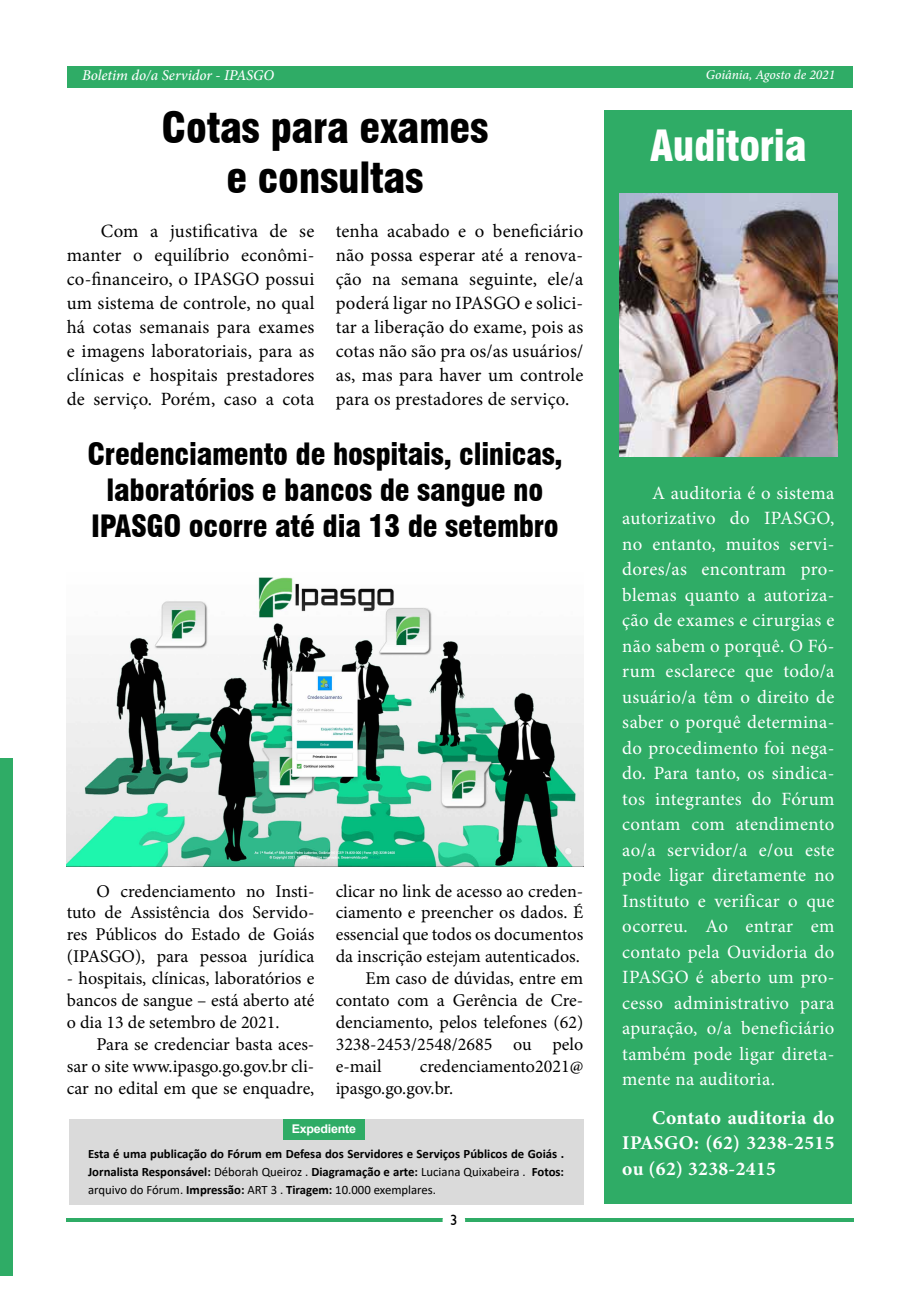
<style>
.page{position:relative;width:919px;height:1289px;background:#fff}
.page>*{position:absolute;margin:0;border:0;box-sizing:border-box;transform-origin:0 0}
.t1{font:900 condensed 42px/50.4px "Swiss 721 BT";letter-spacing:-.01em;color:#000;text-align:center}
.t2{font:900 condensed 42px "Swiss 721 BT";letter-spacing:-.01em;color:#fff}
.t3{font:900 condensed 30px/36px "Swiss 721 BT";letter-spacing:-.01em;color:#000;text-align:center}
.t4{font:700 19.5px/25.5px "Minion Pro";letter-spacing:.02em;color:#fff;text-align:justify}
.t5{font:18.75px/25.5px "Minion Pro";letter-spacing:.02em;color:#fff;text-align:justify}
.t6{font:18.75px/24px "Minion Pro";letter-spacing:.01em;color:#000;text-align:justify}
.t7{font:18px/21.9px "Minion Pro";color:#000;text-align:justify}
.t8{font:italic 500 15px "Minion Pro";letter-spacing:-.005em;color:#fff}
.t9{font:14.7px "Humanist 521 BT";color:#000}
.t10{font:italic 500 13.5px "Minion Pro";letter-spacing:-.005em;color:#fff}
.t11{font:700 12.75px/18px "Calibri";color:#000;text-align:justify}
.t12{font:700 12px "Arial";letter-spacing:-.02em;color:#fff;scale:1.04 1}
.s1{font-weight:400}
</style>
<div class="page">
<hr style="left:66px;top:1218px;width:787px;height:3px;background:#2fac66">
<div style="left:442px;top:1209px;width:23px;height:22px;background:#fff;border-radius:50%"></div>
<div style="left:604px;top:111px;width:248px;height:1092px;background:#2fac66"></div>
<div style="left:67px;top:66px;width:785px;height:21px;background:#2fac66"></div>
<img style="left:619px;top:193px;width:218px;height:263px">
<div style="left:69px;top:1119px;width:514px;height:86px;background:#dadada"></div>
<svg style="left:283px;top:1119px;width:81px;height:21px"></svg>
<div style="left:287px;top:1124px;width:73px;height:13px;background:#2fac66"></div>
<div style="left:0;top:758px;width:13px;height:518px;background:#2fac66"></div>
<img style="left:67px;top:577px;width:516px;height:289px">
<p class="t8" style="left:82px;top:65px;width:194px">Boletim do/a Servidor - IPASGO</p>
<p class="t10" style="left:705px;top:66px;width:131px">Goiânia, Agosto de 2021</p>
<h1 class="t1" style="left:161px;top:102px;width:328px">Cotas para exames e consultas</h1>
<p class="t6" style="left:67px;top:219px;width:249px;text-indent:34px">Com a justificativa de se manter o equilíbrio econômi&shy;co-financeiro, o IPASGO possui um sistema de controle, no qual há cotas semanais para exames e imagens laboratoriais, para as clínicas e hospitais prestadores de serviço. Porém, caso a cota</p>
<p class="t6" style="left:335px;top:219px;width:249px">tenha acabado e o beneficiário não possa esperar até a renova&shy;ção na semana seguinte, ele/a poderá ligar no IPASGO e solici&shy;tar a liberação do exame, pois as cotas não são pra os/as usuários/ as, mas para haver um controle para os prestadores de serviço.</p>
<h2 class="t3" style="left:87px;top:436px;width:477px">Credenciamento de hospitais, clinicas, laboratórios e bancos de sangue no<br>IPASGO ocorre até dia 13 de setembro</h2>
<p class="t7" style="left:67px;top:879px;width:249px;text-indent:30px">O credenciamento no Insti&shy;tuto de Assistência dos Servido&shy;res Públicos do Estado de Goiás (IPASGO), para pessoa jurídica</p>
<p class="t7" style="left:67px;top:967px;width:249px">- hospitais, clínicas, laboratórios e bancos de sangue – está aberto até o dia 13 de setembro de 2021.</p>
<p class="t7" style="left:67px;top:1033px;width:249px;text-indent:30px">Para se credenciar basta aces&shy;sar o site www.ipasgo.go.gov.br cli&shy;car no edital em que se enquadre,</p>
<p class="t7" style="left:335px;top:879px;width:249px">clicar no link de acesso ao creden-</p>
<p class="t7" style="left:335px;top:901px;width:249px">ciamento e preencher os dados. É</p>
<p class="t7" style="left:335px;top:923px;width:249px">essencial que todos os documentos</p>
<p class="t7" style="left:335px;top:945px;width:246px">da inscrição estejam autenticados.</p>
<p class="t7" style="left:365px;top:967px;width:219px">Em caso de dúvidas, entre em</p>
<p class="t7" style="left:335px;top:989px;width:249px">contato com a Gerência de Cre-</p>
<p class="t7" style="left:335px;top:1011px;width:249px">denciamento, pelos telefones (62)</p>
<p class="t7" style="left:335px;top:1033px;width:249px">3238-2453/2548/2685 ou pelo</p>
<p class="t7" style="left:335px;top:1055px;width:47px">e-mail</p>
<p class="t7" style="left:335px;top:1055px;width:249px;text-indent:84px">credenciamento2021@ ipasgo.go.gov.br.</p>
<p class="t12" style="left:292px;top:1120px;width:63px">Expediente</p>
<p class="t11" style="left:88px;top:1144px;width:477px">Esta é uma publicação do Fórum em Defesa dos Servidores e Serviços Públicos de Goiás .<br>Jornalista Responsável: <span class="s1">Déborah Queiroz .</span> Diagramação e arte: <span class="s1">Luciana Quixabeira .</span> Fotos: <span class="s1">arquivo do Fórum.</span> Impressão: <span class="s1">ART 3 .</span> Tiragem: <span class="s1">10.000 exemplares.</span></p>
<p class="t9" style="left:450px;top:1210px;width:9px">3</p>
<h1 class="t2" style="left:650px;top:120px;width:158px">Auditoria</h1>
<p class="t5" style="left:622px;top:480px;width:214px;text-indent:30px">A auditoria é o sistema autorizativo do IPASGO, no entanto, muitos servi&shy;dores/as encontram pro&shy;blemas quanto a autoriza&shy;ção de exames e cirurgias e não sabem o porquê. O Fó&shy;rum esclarece que todo/a usuário/a têm o direito de saber o porquê determina&shy;do procedimento foi nega&shy;do. Para tanto, os sindica&shy;tos integrantes do Fórum contam com atendimento ao/a servidor/a e/ou este pode ligar diretamente no Instituto e verificar o que ocorreu. Ao entrar em contato pela Ouvidoria do IPASGO é aberto um pro&shy;cesso administrativo para apuração, o/a beneficiário também pode ligar direta&shy;mente na auditoria.</p>
<p class="t4" style="left:622px;top:1104px;width:214px;text-indent:30px">Contato auditoria do IPASGO: (62) 3238-2515 ou (62) 3238-2415</p>
</div>
